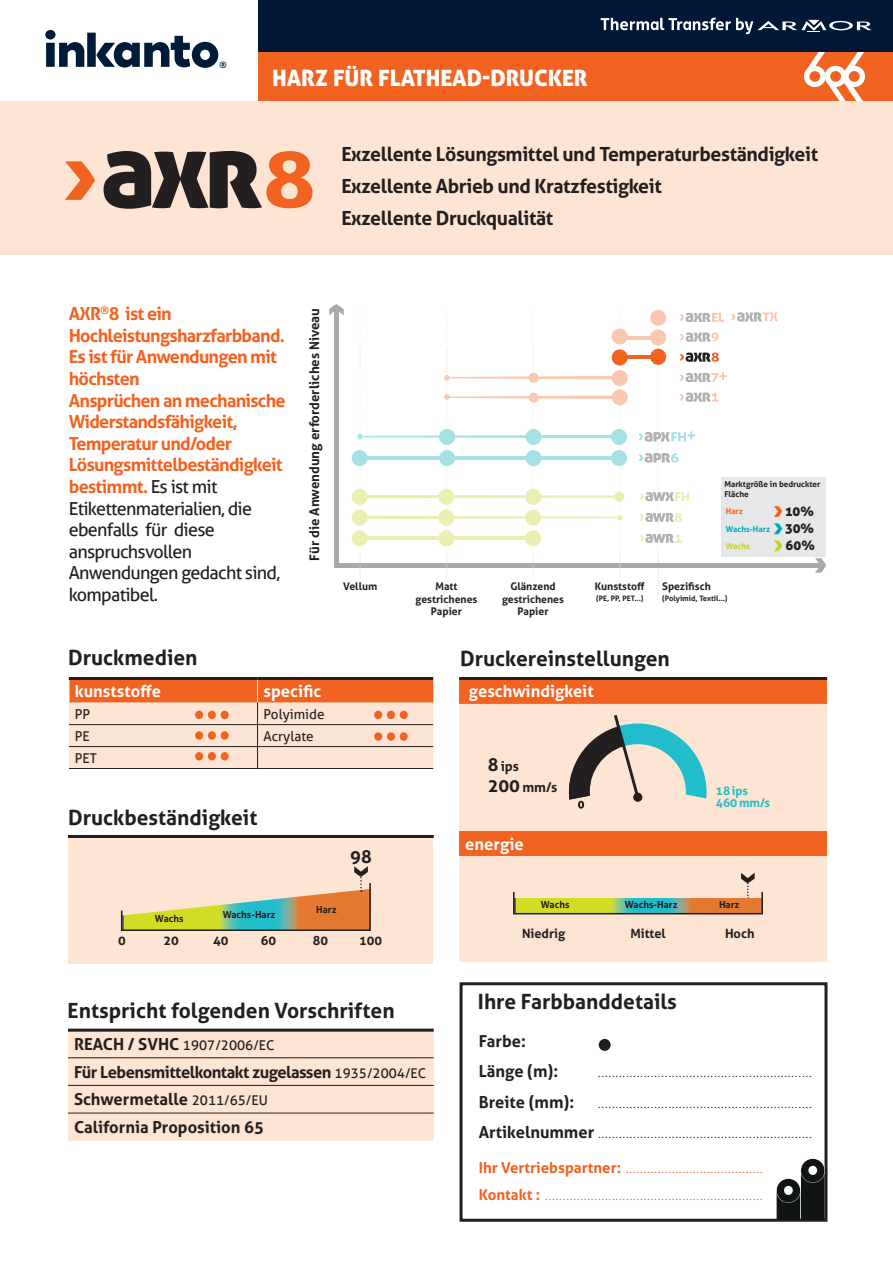
<style>
.page{position:relative;width:893px;height:1263px;background:#fff}
.page>*{position:absolute;margin:0;border:0;box-sizing:border-box;transform-origin:0 0}
.t1{font:22.5px "Aller Display";color:#fff}
.t2{font:700 21px "Aller";color:#231f20}
.t3{font:700 19.5px "Aller";letter-spacing:-.02em;color:#231f20}
.t4{font:700 18px/21.6px "Aller";letter-spacing:-.04em;color:#f26221}
.t5{font:18px/21.6px "Aller";letter-spacing:-.04em;color:#231f20}
.t6{font:700 18px "Aller";color:#231f20}
.t7{font:700 16.5px "Aller";color:#231f20}
.t8{font:700 16.5px "Aller";letter-spacing:-.03em;color:#231f20}
.t9{font:700 16.5px "Aller";color:#fff}
.t10{font:13.5px "Aller";color:#231f20}
.t11{font:700 13.5px "Aller";color:#231f20}
.t12{font:700 13.35px "Aller";color:#231f20}
.t13{font:13.2px/17.2px "Aller Display";color:#231f20;text-align:justify}
.t14{font:700 12.75px "Aller";color:#231f20}
.t15{font:700 12px "Aller";color:#21bdcb}
.t16{font:700 10.5px/12.6px "Aller";color:#231f20;text-align:center}
.t17{font:700 9.75px "Aller";color:#231f20}
.t18{font:700 8.85px "Aller";color:#001b38}
.t19{font:700 8.1px/9.8px "Aller";color:#231f20}
.t20{font:700 8.1px "Aller";color:#00aab8}
.t21{font:700 8.1px "Aller";color:#c9d122}
.t22{font:700 8.1px "Aller";color:#f26221}
.t23{font:700 7.5px "Aller";color:#231f20}
.t24{font:700 7.5px "Aller";color:#f26221}
.s1{font-weight:400;color:#231f20}
.s2{font-size:18px}
.s3{font-weight:700;font-size:16.5px}
.s4{font-weight:400;font-size:13.5px}
.s5{font-size:16.5px}
.s6{font-size:15px}
</style>
<div class="page">
<div style="left:721px;top:477px;width:105px;height:80px;background:#e6e7e9"></div>
<div style="left:334px;top:310px;width:5px;height:253px;background:#a8a9ad"></div>
<div style="left:334px;top:563px;width:488px;height:5px;background:#a8a9ad"></div>
<svg style="left:612px;top:349px;width:16px;height:16px"></svg>
<svg style="left:329px;top:304px;width:15px;height:11px"></svg>
<hr style="left:619px;top:355px;width:39px;height:4px;background:#f26221">
<svg style="left:650px;top:348px;width:132px;height:247px"></svg>
<svg style="left:815px;top:558px;width:11px;height:15px"></svg>
<div style="left:459px;top:678px;width:368px;height:26px;background:#f26221"></div>
<div style="left:459px;top:704px;width:368px;height:258px;background:#fee4d2"></div>
<div style="left:459px;top:831px;width:368px;height:25px;background:#f26221"></div>
<hr style="left:459px;top:677px;width:368px;height:3px;background:#231f20">
<div style="left:68px;top:1032px;width:366px;height:109px;background:#fee4d2"></div>
<hr style="left:68px;top:1057px;width:366px;height:1px;background:#231f20">
<hr style="left:68px;top:1085px;width:366px;height:1px;background:#231f20">
<hr style="left:68px;top:1029px;width:366px;height:3px;background:#231f20">
<hr style="left:68px;top:1113px;width:366px;height:1px;background:#231f20">
<div style="left:259px;top:52px;width:634px;height:49px;background:#f26221"></div>
<svg style="left:804px;top:52px;width:62px;height:49px"></svg>
<div style="left:460px;top:982px;width:367px;height:240px;border:3px solid #231f20"></div>
<div style="left:68px;top:838px;width:365px;height:125px;background:#fee4d2"></div>
<div style="left:599px;top:1039px;width:12px;height:12px;background:#231f20;border-radius:50%"></div>
<hr style="left:68px;top:835px;width:366px;height:3px;background:#231f20">
<svg style="left:741px;top:873px;width:14px;height:26px"></svg>
<hr style="left:69px;top:677px;width:189px;height:3px;background:#231f20">
<hr style="left:258px;top:677px;width:175px;height:3px;background:#231f20">
<svg style="left:69px;top:678px;width:364px;height:90px;background:#f0b99c"></svg>
<hr style="left:69px;top:768px;width:189px;height:1px;background:#231f20">
<hr style="left:258px;top:768px;width:175px;height:1px;background:#231f20">
<svg style="left:516px;top:899px;width:244px;height:12px;background:#adb454"></svg>
<div style="left:513px;top:891px;width:250px;height:23px;border:2px solid #231f20"></div>
<div style="left:259px;top:0;width:634px;height:52px;background:#001836"></div>
<svg style="left:601px;top:18px;width:271px;height:16px"></svg>
<div style="left:0;top:101px;width:893px;height:153px;background:#fee4d2"></div>
<svg style="left:776px;top:1158px;width:49px;height:62px"></svg>
<svg style="left:351px;top:368px;width:378px;height:185px"></svg>
<svg style="left:120px;top:866px;width:251px;height:65px"></svg>
<svg style="left:45px;top:30px;width:173px;height:38px"></svg>
<svg style="left:65px;top:161px;width:30px;height:39px"></svg>
<svg style="left:104px;top:151px;width:208px;height:58px"></svg>
<svg style="left:569px;top:712px;width:138px;height:97px;background:#b7c0b6"></svg>
<div style="left:195px;top:711px;width:8px;height:8px;background:#f26221;border-radius:50%"></div>
<div style="left:208px;top:711px;width:8px;height:8px;background:#f26221;border-radius:50%"></div>
<div style="left:221px;top:711px;width:8px;height:8px;background:#f26221;border-radius:50%"></div>
<div style="left:195px;top:731px;width:8px;height:9px;background:#f26221;border-radius:50%"></div>
<div style="left:208px;top:731px;width:8px;height:9px;background:#f26221;border-radius:50%"></div>
<div style="left:221px;top:731px;width:8px;height:9px;background:#f26221;border-radius:50%"></div>
<div style="left:195px;top:752px;width:8px;height:8px;background:#f26221;border-radius:50%"></div>
<div style="left:208px;top:752px;width:8px;height:8px;background:#f26221;border-radius:50%"></div>
<div style="left:221px;top:752px;width:8px;height:8px;background:#f26221;border-radius:50%"></div>
<div style="left:374px;top:732px;width:8px;height:9px;background:#f26221;border-radius:50%"></div>
<div style="left:387px;top:732px;width:8px;height:9px;background:#f26221;border-radius:50%"></div>
<div style="left:400px;top:732px;width:8px;height:9px;background:#f26221;border-radius:50%"></div>
<div style="left:374px;top:711px;width:8px;height:8px;background:#f26221;border-radius:50%"></div>
<div style="left:387px;top:711px;width:8px;height:8px;background:#f26221;border-radius:50%"></div>
<div style="left:400px;top:711px;width:8px;height:8px;background:#f26221;border-radius:50%"></div>
<p class="t18" style="left:220px;top:59px;width:9px">®</p>
<p class="t1" style="left:272px;top:63px;width:317px">HARZ FÜR FLATHEAD-DRUCKER</p>
<p class="t3" style="left:341px;top:142px;width:478px">Exzellente Lösungsmittel und Temperaturbeständigkeit</p>
<p class="t3" style="left:341px;top:174px;width:322px">Exzellente Abrieb und Kratzfestigkeit</p>
<p class="t3" style="left:341px;top:206px;width:213px">Exzellente Druckqualität</p>
<p class="t4" style="left:69px;top:303px;width:218px">AXR<sup>®</sup>8 ist ein<br>Hochleistungsharzfarbband.<br>Es ist für Anwendungen mit höchsten</p>
<p class="t4" style="left:69px;top:389px;width:218px">Ansprüchen an mechanische<br>Widerstandsfähigkeit,<br>Temperatur und/oder<br>Lösungsmittelbeständigkeit bestimmt. <span class="s1">Es ist mit<br>Etikettenmaterialien, die ebenfalls für diese</span></p>
<p class="t5" style="left:69px;top:540px;width:213px">anspruchsvollen<br>Anwendungen gedacht sind, kompatibel.</p>
<p class="t2" style="left:68px;top:645px;width:131px">Druckmedien</p>
<p class="t12" style="left:306px;top:561px;width:254px;rotate:-90deg">Für die Anwendung erforderliches Niveau</p>
<p class="t9" style="left:75px;top:681px;width:88px">kunststoffe</p>
<p class="t9" style="left:264px;top:681px;width:59px">specific</p>
<p class="t10" style="left:75px;top:706px;width:17px">PP</p>
<p class="t10" style="left:264px;top:706px;width:63px">Polyimide</p>
<p class="t10" style="left:75px;top:727px;width:16px">PE</p>
<p class="t10" style="left:264px;top:727px;width:52px">Acrylate</p>
<p class="t10" style="left:75px;top:749px;width:23px">PET</p>
<p class="t2" style="left:68px;top:804px;width:191px">Druckbeständigkeit</p>
<p class="t19" style="left:724px;top:479px;width:98px">Marktgröße in bedruckter<br>Fläche</p>
<p class="t22" style="left:726px;top:506px;width:19px">Harz</p>
<p class="t20" style="left:726px;top:524px;width:46px">Wachs-Harz</p>
<p class="t16" style="left:343px;top:580px;width:36px">Vellum</p>
<p class="t16" style="left:435px;top:580px;width:24px">Matt</p>
<p class="t16" style="left:415px;top:593px;width:63px">gestrichenes<br>Papier</p>
<p class="t16" style="left:502px;top:580px;width:63px">Glänzend gestrichenes<br>Papier</p>
<p class="t16" style="left:595px;top:580px;width:52px">Kunststoff</p>
<p class="t23" style="left:596px;top:593px;width:49px">(PE, PP, PET...)</p>
<p class="t21" style="left:726px;top:541px;width:26px">Wachs</p>
<p class="t16" style="left:662px;top:580px;width:50px">Spezifisch</p>
<p class="t23" style="left:662px;top:593px;width:67px">(Polyimid, Textil…)</p>
<p class="t2" style="left:460px;top:646px;width:211px">Druckereinstellungen</p>
<p class="t9" style="left:469px;top:681px;width:126px">geschwindigkeit</p>
<p class="t13" style="left:785px;top:502px;width:31px">10% 30% 60%</p>
<p class="t6" style="left:350px;top:846px;width:23px">98</p>
<p class="t11" style="left:488px;top:757px;width:33px"><span class="s2">8</span> ips</p>
<p class="t11" style="left:488px;top:779px;width:71px"><span class="s2">200</span> mm/s</p>
<p class="t15" style="left:716px;top:783px;width:34px">18ips</p>
<p class="t15" style="left:716px;top:795px;width:56px">460mm/s</p>
<p class="t9" style="left:465px;top:833px;width:60px">energie</p>
<p class="t14" style="left:118px;top:933px;width:9px">0</p>
<p class="t17" style="left:155px;top:913px;width:30px">Wachs</p>
<p class="t17" style="left:223px;top:909px;width:54px">Wachs-Harz</p>
<p class="t17" style="left:316px;top:904px;width:22px">Harz</p>
<p class="t14" style="left:261px;top:933px;width:17px">60</p>
<p class="t14" style="left:164px;top:933px;width:17px">20</p>
<p class="t14" style="left:213px;top:933px;width:17px">40</p>
<p class="t14" style="left:313px;top:933px;width:17px">80</p>
<p class="t14" style="left:359px;top:933px;width:24px">100</p>
<p class="t2" style="left:68px;top:997px;width:329px">Entspricht folgenden Vorschriften</p>
<p class="t10" style="left:74px;top:1037px;width:202px"><span class="s3">REACH / SVHC</span> 1907/2006/EC</p>
<p class="t8" style="left:74px;top:1062px;width:354px">Für Lebensmittelkontakt zugelassen <span class="s4">1935/2004/EC</span></p>
<p class="t7" style="left:74px;top:1089px;width:195px">Schwermetalle <span class="s4">2011/65/EU</span></p>
<p class="t7" style="left:74px;top:1117px;width:191px">California Proposition 65</p>
<p class="t17" style="left:541px;top:899px;width:30px">Wachs</p>
<p class="t17" style="left:625px;top:899px;width:54px">Wachs-Harz</p>
<p class="t17" style="left:719px;top:899px;width:22px">Harz</p>
<p class="t14" style="left:522px;top:926px;width:45px">Niedrig</p>
<p class="t14" style="left:630px;top:926px;width:37px">Mittel</p>
<p class="t14" style="left:725px;top:926px;width:31px">Hoch</p>
<p class="t2" style="left:478px;top:988px;width:200px">Ihre Farbbanddetails</p>
<p class="t7" style="left:479px;top:1031px;width:49px">Farbe:</p>
<p class="t7" style="left:479px;top:1061px;width:81px">Länge (m):</p>
<p class="t23" style="left:598px;top:1070px;width:215px">.............................................................</p>
<p class="t7" style="left:479px;top:1092px;width:97px">Breite (mm):</p>
<p class="t23" style="left:598px;top:1100px;width:215px">.............................................................</p>
<p class="t23" style="left:479px;top:1131px;width:334px"><span class="s5">Artikelnummer</span> .............................................................</p>
<p class="t24" style="left:479px;top:1166px;width:285px"><span class="s6">Ihr Vertriebspartner:</span> .......................................</p>
<p class="t24" style="left:479px;top:1192px;width:285px"><span class="s6">Kontakt :</span> ..............................................................</p>
</div>
